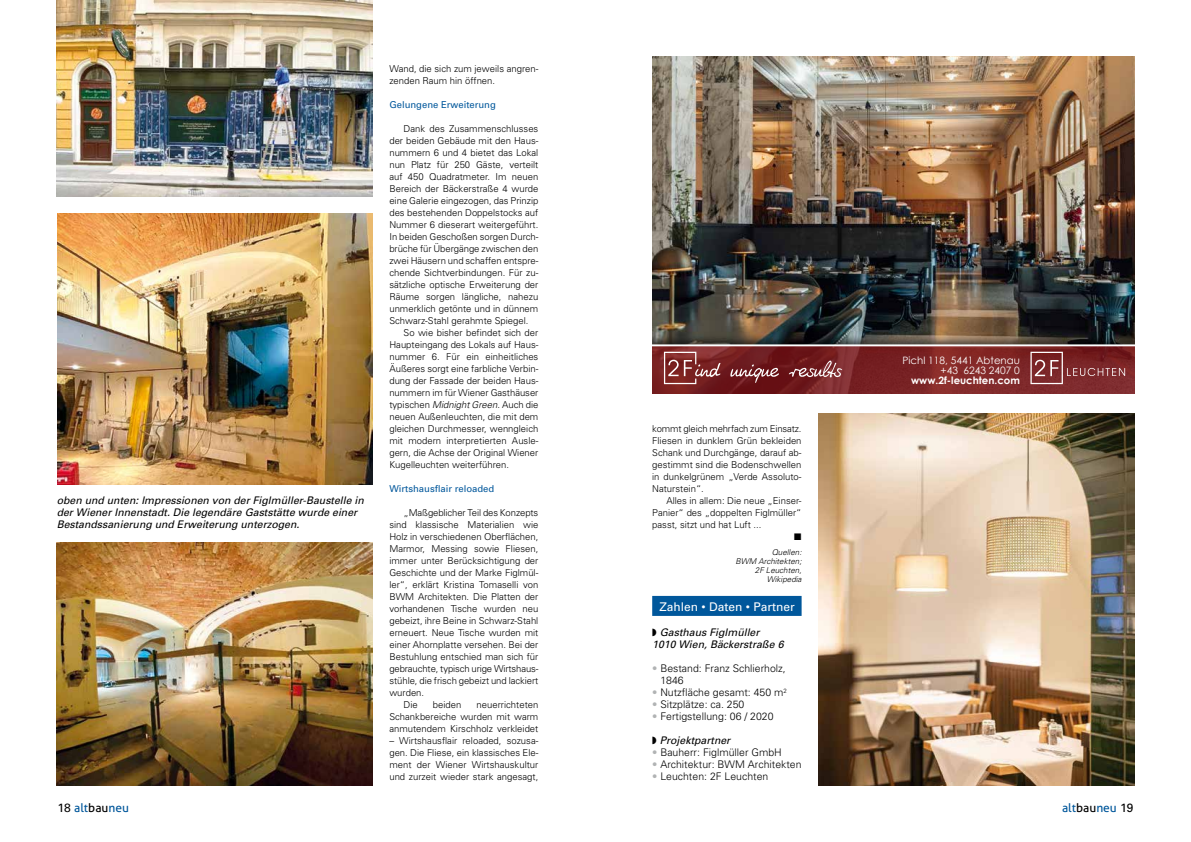
<style>
.page{position:relative;width:1191px;height:842px;background:#fff}
.page>*{position:absolute;margin:0;border:0;box-sizing:border-box;transform-origin:0 0}
.t1{font:12px "Aller";color:#00579b}
.t2{font:12px "Univers";color:#fff}
.t3{font:italic 10.5px/12px "Univers";color:#000}
.t4{font:300 10.5px/12px "Univers";color:#000}
.t5{font:10.2px/10.2px "Century Gothic";color:#fff;text-align:right}
.t6{font:700 10.2px "Century Gothic";color:#fff}
.t7{font:300 9.5px/12px "Univers";color:#000;text-align:justify}
.t8{font:9.5px "Univers";color:#00579b}
.t9{font:italic 300 8px/9px "Univers";color:#000;text-align:right}
.s1{font-style:italic}
.s2{color:#b1b3b4}
.s3{font-family:"Univers";color:#000}
.s4{color:#000}
</style>
<div class="page">
<div style="left:652px;top:596px;width:149px;height:20px;background:#00579b"></div>
<img style="left:57px;top:542px;width:315px;height:243px">
<img style="left:57px;top:0;width:315px;height:197px">
<img style="left:58px;top:213px;width:314px;height:272px">
<img style="left:652px;top:57px;width:482px;height:277px">
<div style="left:652px;top:334px;width:482px;height:60px;background:#000;opacity:.75"></div>
<svg style="left:652px;top:346px;width:482px;height:48px;background:#7b2527"></svg>
<svg style="left:1030px;top:352px;width:95px;height:32px;background:#883d3f"></svg>
<hr style="left:652px;top:344px;width:482px;height:2px;background:#fff">
<svg style="left:730px;top:364px;width:49px;height:19px"></svg>
<svg style="left:788px;top:360px;width:54px;height:17px"></svg>
<svg style="left:664px;top:352px;width:56px;height:32px;background:#934b4b"></svg>
<img style="left:818px;top:414px;width:316px;height:371px">
<p class="t3" style="left:57px;top:494px;width:309px">oben und unten: Impressionen von der Figlmüller-Baustelle in der Wiener Innenstadt. Die legendäre Gaststätte wurde einer<br>Bestandssanierung und Erweiterung unterzogen.</p>
<p class="t7" style="left:389px;top:62px;width:150px">Wand, die sich zum jeweils angren&shy;zenden Raum hin öffnen.</p>
<p class="t8" style="left:389px;top:99px;width:108px">Gelungene Erweiterung</p>
<p class="t7" style="left:389px;top:122px;width:151px;text-indent:14px">Dank des Zusammenschlusses der beiden Gebäude mit den Haus&shy;nummern 6 und 4 bietet das Lokal nun Platz für 250 Gäste, verteilt auf 450 Quadratmeter. Im neuen Bereich der Bäckerstraße 4 wurde eine Galerie eingezogen, das Prinzip des bestehenden Doppelstocks auf Nummer 6 dieserart weitergeführt.<br>In beiden Geschoßen sorgen Durch&shy;brüche für Übergänge zwischen den zwei Häusern und schaffen entspre&shy;chende Sichtverbindungen. Für zu&shy;sätzliche optische Erweiterung der Räume sorgen längliche, nahezu unmerklich getönte und in dünnem Schwarz-Stahl gerahmte Spiegel.</p>
<p class="t7" style="left:389px;top:326px;width:151px;text-indent:14px">So wie bisher befindet sich der Haupteingang des Lokals auf Haus&shy;nummer 6. Für ein einheitliches Äußeres sorgt eine farbliche Verbin&shy;dung der Fassade der beiden Haus&shy;nummern im für Wiener Gasthäuser typischen <span class="s1">Midnight Green</span>. Auch die neuen Außenleuchten, die mit dem gleichen Durchmesser, wenngleich mit modern interpretierten Ausle&shy;gern, die Achse der Original Wiener Kugelleuchten weiterführen.</p>
<p class="t8" style="left:389px;top:483px;width:106px">Wirtshausflair reloaded</p>
<p class="t7" style="left:403px;top:506px;width:136px">„Maßgeblicher Teil des Konzepts</p>
<p class="t7" style="left:389px;top:518px;width:150px">sind klassische Materialien wie</p>
<p class="t7" style="left:389px;top:530px;width:150px">Holz in verschiedenen Oberflächen,</p>
<p class="t7" style="left:389px;top:542px;width:150px">Marmor, Messing sowie Fliesen,</p>
<p class="t7" style="left:389px;top:554px;width:150px">immer unter Berücksichtigung der</p>
<p class="t7" style="left:389px;top:566px;width:150px">Geschichte und der Marke Figlmül-</p>
<p class="t7" style="left:389px;top:578px;width:150px">ler“, erklärt Kristina Tomaselli von</p>
<p class="t7" style="left:389px;top:590px;width:150px">BWM Architekten. Die Platten der</p>
<p class="t7" style="left:389px;top:602px;width:150px">vorhandenen Tische wurden neu</p>
<p class="t7" style="left:389px;top:614px;width:150px">gebeizt, ihre Beine in Schwarz-Stahl</p>
<p class="t7" style="left:389px;top:626px;width:150px">erneuert. Neue Tische wurden mit</p>
<p class="t7" style="left:389px;top:638px;width:150px">einer Ahornplatte versehen. Bei der</p>
<p class="t7" style="left:389px;top:650px;width:150px">Bestuhlung entschied man sich für</p>
<p class="t7" style="left:389px;top:662px;width:151px">gebrauchte, typisch urige Wirtshaus-</p>
<p class="t7" style="left:389px;top:674px;width:151px">stühle, die frisch gebeizt und lackiert</p>
<p class="t7" style="left:389px;top:686px;width:36px">wurden.</p>
<p class="t7" style="left:403px;top:698px;width:16px">Die</p>
<p class="t7" style="left:433px;top:698px;width:30px">beiden</p>
<p class="t7" style="left:389px;top:698px;width:150px;text-indent:87px">neuerrichteten Schankbereiche wurden mit warm anmutendem Kirschholz verkleidet</p>
<p class="t7" style="left:389px;top:734px;width:150px">– Wirtshausflair reloaded, sozusa&shy;gen. Die Fliese, ein klassisches Ele&shy;ment der Wiener Wirtshauskultur und zurzeit wieder stark angesagt,</p>
<p class="t7" style="left:652px;top:422px;width:151px">kommt gleich mehrfach zum Einsatz.<br>Fliesen in dunklem Grün bekleiden Schank und Durchgänge, darauf ab&shy;gestimmt sind die Bodenschwellen in dunkelgrünem „Verde Assoluto-Naturstein“.</p>
<p class="t7" style="left:652px;top:494px;width:151px;text-indent:14px">Alles in allem: Die neue „Einser-Panier“ des „doppelten Figlmüller“ passt, sitzt und hat Luft ...</p>
<p class="t9" style="left:735px;top:547px;width:68px">Quellen:<br>BWM Architekten;<br>2F Leuchten,<br>Wikipedia</p>
<p class="t2" style="left:659px;top:600px;width:137px">Zahlen • Daten • Partner</p>
<p class="t3" style="left:652px;top:626px;width:133px;text-indent:8px">Gasthaus Figlmüller<br>1010 Wien, Bäckerstraße 6</p>
<p class="t4" style="left:660px;top:662px;width:127px;text-indent:-8px"><span class="s2">•</span> Bestand: Franz Schlierholz,<br>1846</p>
<p class="t4" style="left:652px;top:686px;width:136px"><span class="s2">•</span> Nutzfläche gesamt: 450 m<sup>2</sup></p>
<p class="t4" style="left:652px;top:698px;width:94px"><span class="s2">•</span> Sitzplätze: ca. 250</p>
<p class="t4" style="left:652px;top:710px;width:123px"><span class="s2">•</span> Fertigstellung: 06 / 2020</p>
<p class="t3" style="left:659px;top:734px;width:72px">Projektpartner</p>
<p class="t4" style="left:652px;top:746px;width:131px"><span class="s2">•</span> Bauherr: Figlmüller GmbH</p>
<p class="t4" style="left:652px;top:758px;width:151px"><span class="s2">•</span> Architektur: BWM Architekten</p>
<p class="t4" style="left:652px;top:770px;width:118px"><span class="s2">•</span> Leuchten: 2F Leuchten</p>
<p class="t5" style="left:902px;top:355px;width:119px">Pichl 118, 5441 Abtenau +43 6243 2407 0</p>
<p class="t6" style="left:911px;top:374px;width:110px">www.2f-leuchten.com</p>
<p class="t1" style="left:58px;top:801px;width:73px"><span class="s3">18</span> alt<span class="s4">bau</span> neu</p>
<p class="t1" style="left:1062px;top:801px;width:73px">alt<span class="s4">bau</span> neu <span class="s3">19</span></p>
</div>
